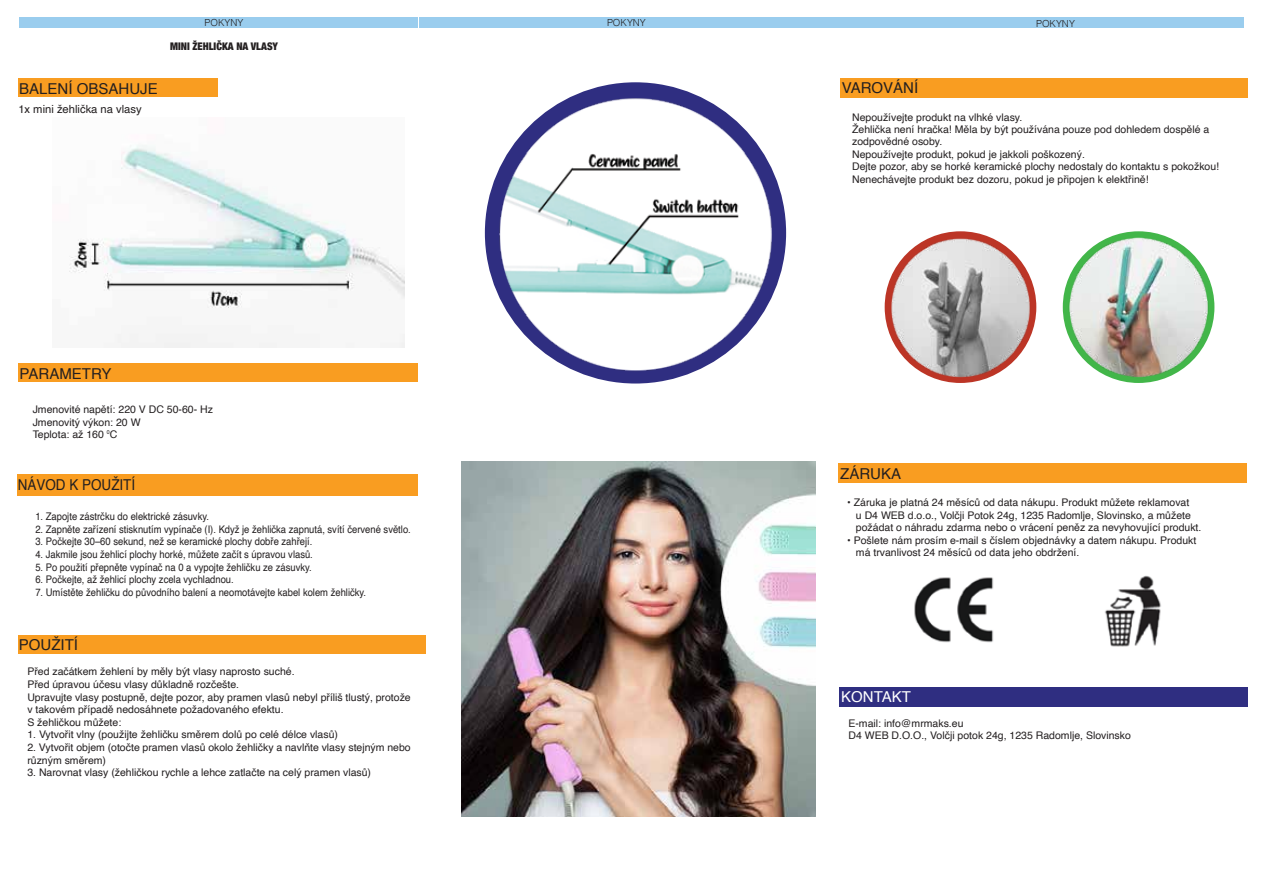
<style>
.page{position:relative;width:1263px;height:893px;background:#fff}
.page>*{position:absolute;margin:0;border:0;box-sizing:border-box;transform-origin:0 0}
.t1{font:15px "Helvetica";color:#231f20}
.t2{font:15px "Helvetica";color:#231f20;scale:.9 1}
.t3{font:15px "Helvetica";color:#fff}
.t4{font:11.25px "Helvetica";color:#231f20}
.t5{font:10.5px/12.6px "Helvetica";color:#231f20}
.t6{font:10.5px "Helvetica";color:#231f20;scale:.9 1}
.t7{font:900 condensed 10.5px "Helvetica Neue";color:#231f20}
.t8{font:300 9.75px "Helvetica";color:#231f20}
</style>
<div class="page">
<div style="left:19px;top:78px;width:199px;height:19px;background:#f99d21"></div>
<div style="left:19px;top:363px;width:399px;height:19px;background:#f99d21"></div>
<div style="left:19px;top:17px;width:399px;height:11px;background:#9acdee"></div>
<div style="left:419px;top:17px;width:417px;height:11px;background:#9acdee"></div>
<div style="left:18px;top:475px;width:400px;height:21px;background:#f99d21"></div>
<div style="left:836px;top:18px;width:408px;height:10px;background:#9acdee"></div>
<div style="left:18px;top:634px;width:407px;height:19px;background:#f99d21"></div>
<div style="left:840px;top:78px;width:408px;height:20px;background:#f99d21"></div>
<div style="left:838px;top:464px;width:409px;height:19px;background:#f99d21"></div>
<div style="left:839px;top:687px;width:408px;height:20px;background:#2f2e81"></div>
<img style="left:1104px;top:575px;width:57px;height:72px">
<img style="left:914px;top:577px;width:80px;height:66px">
<img style="left:69px;top:145px;width:336px;height:203px">
<img style="left:484px;top:82px;width:303px;height:302px">
<img style="left:1062px;top:231px;width:153px;height:152px">
<img style="left:884px;top:231px;width:153px;height:152px">
<img style="left:461px;top:462px;width:355px;height:354px">
<h1 class="t1" style="left:19px;top:77px;width:140px">BALENÍ OBSAHUJE</h1>
<p class="t4" style="left:18px;top:100px;width:125px">1x mini žehlička na vlasy</p>
<p class="t8" style="left:205px;top:14px;width:40px">POKYNY</p>
<p class="t7" style="left:170px;top:38px;width:109px">MINI ŽEHLIČKA NA VLASY</p>
<h1 class="t1" style="left:20px;top:362px;width:93px">PARAMETRY</h1>
<p class="t5" style="left:33px;top:403px;width:182px">Jmenovité napětí: 220 V DC 50-60- Hz<br>Jmenovitý výkon: 20 W<br>Teplota: až 160 ⁰C</p>
<h1 class="t2" style="left:18px;top:473px;width:132px">NÁVOD K POUŽITÍ</h1>
<p class="t6" style="left:35px;top:508px;width:194px">1. Zapojte zástrčku do elektrické zásuvky.</p>
<p class="t6" style="left:35px;top:521px;width:419px">2. Zapněte zařízení stisknutím vypínače (I). Když je žehlička zapnutá, svítí červené světlo.</p>
<p class="t6" style="left:35px;top:534px;width:309px">3. Počkejte 30–60 sekund, než se keramické plochy dobře zahřejí.</p>
<p class="t6" style="left:35px;top:546px;width:310px">4. Jakmile jsou žehlicí plochy horké, můžete začít s úpravou vlasů.</p>
<p class="t6" style="left:35px;top:559px;width:309px">5. Po použití přepněte vypínač na 0 a vypojte žehličku ze zásuvky.</p>
<p class="t6" style="left:35px;top:571px;width:222px">6. Počkejte, až žehlicí plochy zcela vychladnou.</p>
<p class="t6" style="left:35px;top:584px;width:369px">7. Umístěte žehličku do původního balení a neomotávejte kabel kolem žehličky.</p>
<h1 class="t1" style="left:19px;top:633px;width:61px">POUŽITÍ</h1>
<p class="t5" style="left:27px;top:666px;width:385px">Před začátkem žehlení by měly být vlasy naprosto suché.<br>Před úpravou účesu vlasy důkladně rozčešte.<br>Upravujte vlasy postupně, dejte pozor, aby pramen vlasů nebyl příliš tlustý, protože v takovém případě nedosáhnete požadovaného efektu.<br>S žehličkou můžete:</p>
<p class="t5" style="left:27px;top:729px;width:312px">1. Vytvořit vlny (použijte žehličku směrem dolů po celé délce vlasů)</p>
<p class="t5" style="left:27px;top:741px;width:385px">2. Vytvořit objem (otočte pramen vlasů okolo žehličky a navlňte vlasy stejným nebo různým směrem)</p>
<p class="t5" style="left:27px;top:766px;width:345px">3. Narovnat vlasy (žehličkou rychle a lehce zatlačte na celý pramen vlasů)</p>
<p class="t8" style="left:607px;top:14px;width:40px">POKYNY</p>
<h1 class="t1" style="left:842px;top:76px;width:78px">VAROVÁNÍ</h1>
<p class="t8" style="left:1036px;top:15px;width:40px">POKYNY</p>
<p class="t5" style="left:852px;top:111px;width:369px">Nepoužívejte produkt na vlhké vlasy.<br>Žehlička není hračka! Měla by být používána pouze pod dohledem dospělé a zodpovědné osoby.<br>Nepoužívejte produkt, pokud je jakkoli poškozený.<br>Dejte pozor, aby se horké keramické plochy nedostaly do kontaktu s pokožkou!<br>Nenechávejte produkt bez dozoru, pokud je připojen k elektřině!</p>
<h1 class="t1" style="left:840px;top:462px;width:62px">ZÁRUKA</h1>
<p class="t5" style="left:856px;top:496px;width:347px;text-indent:-9px">• Záruka je platná 24 měsíců od data nákupu. Produkt můžete reklamovat<br>u D4 WEB d.o.o., Volčji Potok 24g, 1235 Radomlje, Slovinsko, a můžete požádat o náhradu zdarma nebo o vrácení peněz za nevyhovující produkt.</p>
<p class="t5" style="left:856px;top:534px;width:342px;text-indent:-9px">• Pošlete nám prosím e-mail s číslem objednávky a datem nákupu. Produkt má trvanlivost 24 měsíců od data jeho obdržení.</p>
<h1 class="t3" style="left:841px;top:685px;width:71px">KONTAKT</h1>
<p class="t5" style="left:848px;top:717px;width:284px">E-mail: info@mrmaks.eu<br>D4 WEB D.O.O., Volčji potok 24g, 1235 Radomlje, Slovinsko</p>
</div>
